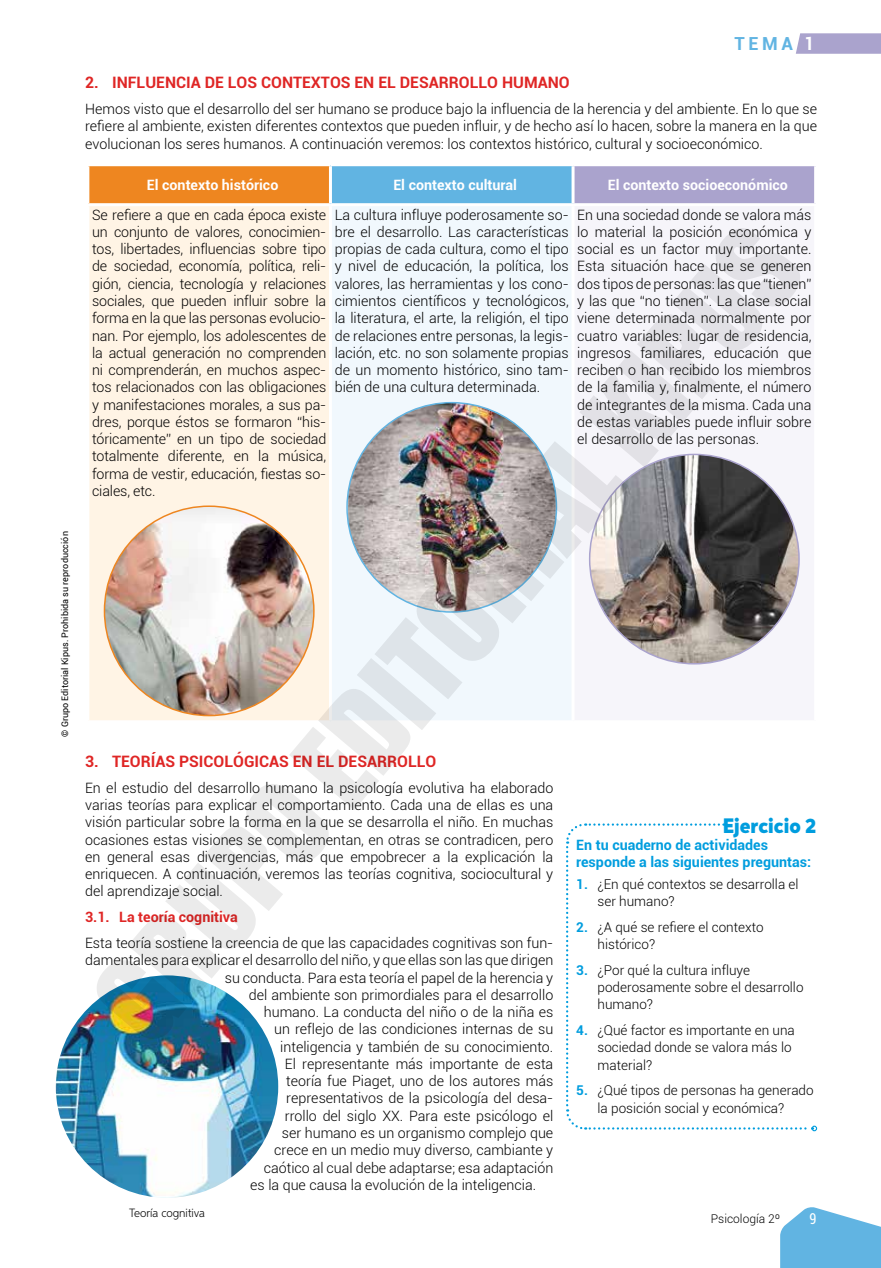
<style>
.page{position:relative;width:881px;height:1268px;background:#fff}
.page>*{position:absolute;margin:0;border:0;box-sizing:border-box;transform-origin:0 0}
.t1{font:108px "Impact";color:#000}
.t2{font:900 21px "Aspira Nar";color:#009dde}
.t3{font:700 18px "Roboto";color:#61b4e2}
.t4{font:700 15.75px "Roboto";color:#df2625}
.t5{font:condensed 15px "Roboto";color:#fff;scale:.9 1}
.t6{font:300 14.25px/17.2px "Roboto";color:#000;text-align:justify}
.t7{font:700 14.25px "Roboto";color:#fff}
.t8{font:700 14.25px/17.1px "Roboto";color:#009dde}
.t9{font:700 14.25px "Roboto";color:#df2625}
.t10{font:300 13.5px/17.2px "Roboto";color:#000}
.t11{font:300 12px "Aspira Nar";color:#000}
.t12{font:300 12px "Roboto";color:#000}
.t13{font:9px "Roboto";color:#000}
.s1{font-stretch:condensed;color:#fff}
.s2{font-weight:700;color:#009dde}
</style>
<div class="page">
<svg style="left:780px;top:1207px;width:100px;height:60px"></svg>
<svg style="left:796px;top:33px;width:84px;height:21px;background:#aea7cf"></svg>
<div style="left:88px;top:165px;width:242px;height:40px;background:#ee8620"></div>
<div style="left:330px;top:165px;width:243px;height:40px;background:#61b4e2"></div>
<div style="left:573px;top:165px;width:242px;height:40px;background:#aaa3cd"></div>
<div style="left:88px;top:205px;width:242px;height:516px;background:#fff4e5"></div>
<div style="left:330px;top:205px;width:243px;height:516px;background:#f1f8fd"></div>
<div style="left:573px;top:205px;width:242px;height:516px;background:#f6f5fa"></div>
<hr style="left:86px;top:163px;width:244px;height:3px;background:#fff">
<hr style="left:86px;top:166px;width:3px;height:37px;background:#fff">
<hr style="left:330px;top:163px;width:243px;height:3px;background:#fff">
<hr style="left:329px;top:166px;width:3px;height:37px;background:#fff">
<hr style="left:573px;top:163px;width:243px;height:3px;background:#fff">
<hr style="left:571px;top:166px;width:3px;height:37px;background:#fff">
<hr style="left:813px;top:166px;width:3px;height:37px;background:#fff">
<hr style="left:86px;top:203px;width:244px;height:3px;background:#fff">
<hr style="left:86px;top:206px;width:3px;height:514px;background:#fff">
<hr style="left:330px;top:203px;width:243px;height:3px;background:#fff">
<hr style="left:329px;top:206px;width:3px;height:514px;background:#fff">
<hr style="left:573px;top:203px;width:243px;height:3px;background:#fff">
<hr style="left:571px;top:206px;width:3px;height:514px;background:#fff">
<hr style="left:813px;top:206px;width:3px;height:514px;background:#fff">
<hr style="left:86px;top:720px;width:244px;height:3px;background:#fff">
<hr style="left:330px;top:720px;width:243px;height:3px;background:#fff">
<hr style="left:573px;top:720px;width:243px;height:3px;background:#fff">
<img style="left:104px;top:506px;width:210px;height:209px;border-radius:104px">
<img style="left:347px;top:402px;width:208px;height:210px">
<img style="left:589px;top:454px;width:209px;height:209px;border-radius:105px">
<img style="left:56px;top:975px;width:222px;height:222px;border-radius:111px">
<svg style="left:566px;top:823px;width:250px;height:307px"></svg>
<p class="t13" style="left:59px;top:736px;width:207px;rotate:-90deg">© Grupo Editorial Kipus. Prohibida su reproducción</p>
<p class="t3" style="left:734px;top:31px;width:81px">TEMA <span class="s1">1</span></p>
<p class="t4" style="left:85px;top:72px;width:486px">2. INFLUENCIA DE LOS CONTEXTOS EN EL DESARROLLO HUMANO</p>
<p class="t6" style="left:85px;top:100px;width:733px">Hemos visto que el desarrollo del ser humano se produce bajo la influencia de la herencia y del ambiente. En lo que se refiere al ambiente, existen diferentes contextos que pueden influir, y de hecho así lo hacen, sobre la manera en la que evolucionan los seres humanos. A continuación veremos: los contextos histórico, cultural y socioeconómico.</p>
<p class="t7" style="left:147px;top:175px;width:133px">El contexto histórico</p>
<p class="t7" style="left:393px;top:175px;width:125px">El contexto cultural</p>
<p class="t7" style="left:607px;top:175px;width:181px">El contexto socioeconómico</p>
<p class="t6" style="left:92px;top:205px;width:235px">Se refiere a que en cada época existe un conjunto de valores, conocimien&shy;tos, libertades, influencias sobre tipo de sociedad, economía, política, reli&shy;gión, ciencia, tecnología y relaciones sociales, que pueden influir sobre la forma en la que las personas evolucio&shy;nan. Por ejemplo, los adolescentes de la actual generación no comprenden ni comprenderán, en muchos aspec&shy;tos relacionados con las obligaciones y manifestaciones morales, a sus pa&shy;dres, porque éstos se formaron “his&shy;tóricamente” en un tipo de sociedad totalmente diferente, en la música, forma de vestir, educación, fiestas so&shy;ciales, etc.</p>
<p class="t6" style="left:334px;top:205px;width:235px">La cultura influye poderosamente so&shy;bre el desarrollo. Las características propias de cada cultura, como el tipo y nivel de educación, la política, los valores, las herramientas y los cono&shy;cimientos científicos y tecnológicos, la literatura, el arte, la religión, el tipo de relaciones entre personas, la legis&shy;lación, etc. no son solamente propias de un momento histórico, sino tam&shy;bién de una cultura determinada.</p>
<p class="t6" style="left:577px;top:205px;width:235px">En una sociedad donde se valora más lo material la posición económica y social es un factor muy importante.<br>Esta situación hace que se generen dos tipos de personas: las que “tienen” y las que “no tienen”. La clase social viene determinada normalmente por cuatro variables: lugar de residencia, ingresos familiares, educación que reciben o han recibido los miembros de la familia y, finalmente, el número de integrantes de la misma. Cada una de estas variables puede influir sobre el desarrollo de las personas.</p>
<h1 class="t1" style="left:56px;top:969px;width:1017px;rotate:-50deg">GRUPO EDITORIAL KIPUS</h1>
<p class="t4" style="left:85px;top:750px;width:352px">3. TEORÍAS PSICOLÓGICAS EN EL DESARROLLO</p>
<p class="t6" style="left:85px;top:778px;width:469px">En el estudio del desarrollo humano la psicología evolutiva ha elaborado varias teorías para explicar el comportamiento. Cada una de ellas es una visión particular sobre la forma en la que se desarrolla el niño. En muchas ocasiones estas visiones se complementan, en otras se contradicen, pero en general esas divergencias, más que empobrecer a la explicación la enriquecen. A continuación, veremos las teorías cognitiva, sociocultural y del aprendizaje social.</p>
<p class="t9" style="left:85px;top:906px;width:154px">3.1. La teoría cognitiva</p>
<p class="t6" style="left:85px;top:933px;width:469px">Esta teoría sostiene la creencia de que las capacidades cognitivas son fun-</p>
<p class="t6" style="left:85px;top:950px;width:469px">damentales para explicar el desarrollo del niño, y que ellas son las que dirigen</p>
<p class="t6" style="left:225px;top:968px;width:330px">su conducta. Para esta teoría el papel de la herencia y</p>
<p class="t6" style="left:249px;top:985px;width:306px">del ambiente son primordiales para el desarrollo</p>
<p class="t6" style="left:264px;top:1002px;width:291px">humano. La conducta del niño o de la niña es</p>
<p class="t6" style="left:274px;top:1019px;width:280px">un reflejo de las condiciones internas de su</p>
<p class="t6" style="left:280px;top:1037px;width:274px">inteligencia y también de su conocimiento.</p>
<p class="t6" style="left:285px;top:1054px;width:270px">El representante más importante de esta</p>
<p class="t6" style="left:286px;top:1071px;width:268px">teoría fue Piaget, uno de los autores más</p>
<p class="t6" style="left:286px;top:1088px;width:268px">representativos de la psicología del desa-</p>
<p class="t6" style="left:285px;top:1106px;width:270px">rrollo del siglo XX. Para este psicólogo el</p>
<p class="t6" style="left:282px;top:1123px;width:273px">ser humano es un organismo complejo que</p>
<p class="t6" style="left:274px;top:1140px;width:280px">crece en un medio muy diverso, cambiante y</p>
<p class="t6" style="left:264px;top:1158px;width:291px">caótico al cual debe adaptarse; esa adaptación</p>
<p class="t6" style="left:250px;top:1175px;width:287px">es la que causa la evolución de la inteligencia.</p>
<p class="t11" style="left:129px;top:1204px;width:77px">Teoría cognitiva</p>
<h2 class="t2" style="left:722px;top:812px;width:95px">Ejercicio 2</h2>
<p class="t8" style="left:576px;top:835px;width:236px">En tu cuaderno de actividades responde a las siguientes preguntas:</p>
<p class="t10" style="left:597px;top:874px;width:202px;text-indent:-21px"><span class="s2">1.</span> ¿En qué contextos se desarrolla el ser humano?</p>
<p class="t10" style="left:597px;top:917px;width:167px;text-indent:-21px"><span class="s2">2.</span> ¿A qué se refiere el contexto histórico?</p>
<p class="t10" style="left:597px;top:960px;width:207px;text-indent:-21px"><span class="s2">3.</span> ¿Por qué la cultura influye poderosamente sobre el desarrollo humano?</p>
<p class="t10" style="left:597px;top:1020px;width:199px;text-indent:-21px"><span class="s2">4.</span> ¿Qué factor es importante en una sociedad donde se valora más lo material?</p>
<p class="t10" style="left:576px;top:1081px;width:239px;text-align:center"><span class="s2">5.</span> ¿Qué tipos de personas ha generado la posición social y económica?</p>
<p class="t12" style="left:710px;top:1210px;width:71px">Psicología 2º</p>
<p class="t5" style="left:809px;top:1207px;width:9px">9</p>
</div>
